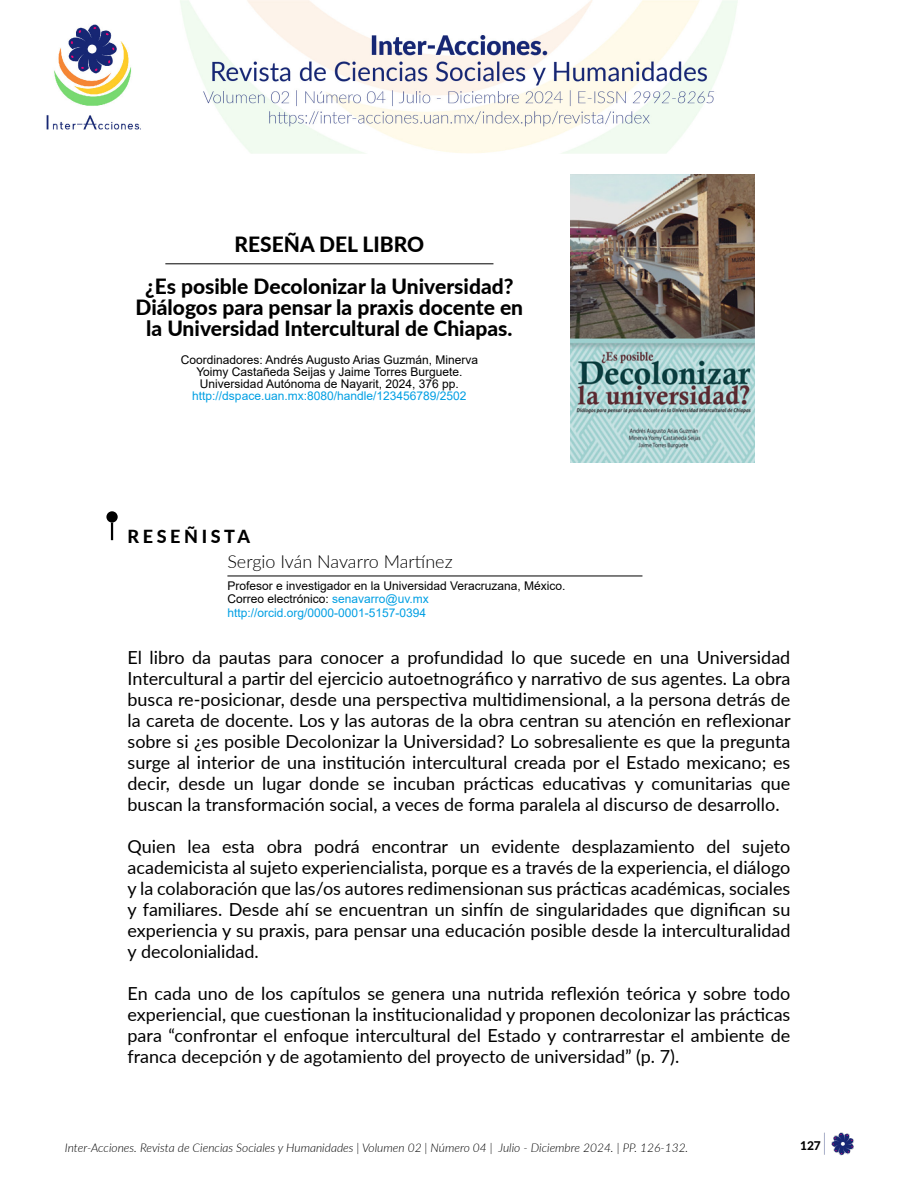
<style>
.page{position:relative;width:918px;height:1188px;background:#fff}
.page>*{position:absolute;margin:0;border:0;box-sizing:border-box;transform-origin:0 0}
.t1{font:900 21px/42px "Lato";color:#000;text-align:center}
.t2{font:18px/21px "Lato";color:#000;text-align:justify}
.t3{font:300 18px "Lato";color:#000}
.t4{font:900 18px "Lato";letter-spacing:.2em;color:#000}
.t5{font:12px/13.5px "Arial";color:#000}
.t6{font:italic 300 12px "Lato";color:#000}
.t7{font:12px "Arial";color:#009fe3}
.t8{font:900 12px "Lato";color:#000}
.s1{color:#009fe3}
</style>
<div class="page">
<img style="left:824px;top:1132px;width:30px;height:24px">
<hr style="left:165px;top:263px;width:328px;height:1px;background:#000">
<hr style="left:227px;top:576px;width:415px;height:1px;background:#000">
<img style="left:46px;top:0;width:692px;height:153px">
<img style="left:571px;top:175px;width:184px;height:287px">
<svg style="left:111px;top:523px;width:2px;height:17px"></svg>
<div style="left:106px;top:511px;width:12px;height:12px;background:#000;border-radius:50%"></div>
<p class="t1" style="left:145px;top:222px;width:370px">RESEÑA DEL LIBRO<br>¿Es posible Decolonizar la Universidad?</p>
<p class="t1" style="left:136px;top:296px;width:389px;line-height:21px">Diálogos para pensar la praxis docente en la Universidad Intercultural de Chiapas.</p>
<p class="t5" style="left:181px;top:354px;width:299px;line-height:12px;text-align:center">Coordinadores: Andrés Augusto Arias Guzmán, Minerva<br>Yoimy Castañeda Seijas y Jaime Torres Burguete.<br>Universidad Autónoma de Nayarit, 2024, 376 pp.</p>
<p class="t7" style="left:192px;top:388px;width:276px">http://dspace.uan.mx:8080/handle/123456789/2502</p>
<p class="t4" style="left:128px;top:523px;width:124px">RESEÑISTA</p>
<p class="t3" style="left:227px;top:549px;width:227px">Sergio Iván Navarro Martínez</p>
<p class="t5" style="left:227px;top:579px;width:340px">Profesor e investigador en la Universidad Veracruzana, México.<br>Correo electrónico: <span class="s1">senavarro@uv.mx http://orcid.org/0000-0001-5157-0394</span></p>
<p class="t2" style="left:128px;top:647px;width:665px">El libro da pautas para conocer a profundidad lo que sucede en una Universidad Intercultural a partir del ejercicio autoetnográfico y narrativo de sus agentes. La obra busca re-posicionar, desde una perspectiva multidimensional, a la persona detrás de la careta de docente. Los y las autoras de la obra centran su atención en reflexionar sobre si ¿es posible Decolonizar la Universidad? Lo sobresaliente es que la pregunta surge al interior de una institución intercultural creada por el Estado mexicano; es decir, desde un lugar donde se incuban prácticas educativas y comunitarias que buscan la transformación social, a veces de forma paralela al discurso de desarrollo.</p>
<p class="t2" style="left:128px;top:836px;width:664px">Quien lea esta obra podrá encontrar un evidente desplazamiento del sujeto academicista al sujeto experiencialista, porque es a través de la experiencia, el diálogo y la colaboración que las/os autores redimensionan sus prácticas académicas, sociales y familiares. Desde ahí se encuentran un sinfín de singularidades que dignifican su experiencia y su praxis, para pensar una educación posible desde la interculturalidad y decolonialidad.</p>
<p class="t2" style="left:128px;top:983px;width:664px">En cada uno de los capítulos se genera una nutrida reflexión teórica y sobre todo experiencial, que cuestionan la institucionalidad y proponen decolonizar las prácticas para “confrontar el enfoque intercultural del Estado y contrarrestar el ambiente de franca decepción y de agotamiento del proyecto de universidad” (p. 7).</p>
<p class="t6" style="left:65px;top:1139px;width:625px">Inter-Acciones. Revista de Ciencias Sociales y Humanidades | Volumen 02 | Número 04 | Julio - Diciembre 2024. | PP. 126-132.</p>
<p class="t8" style="left:800px;top:1136px;width:22px">127</p>
</div>
